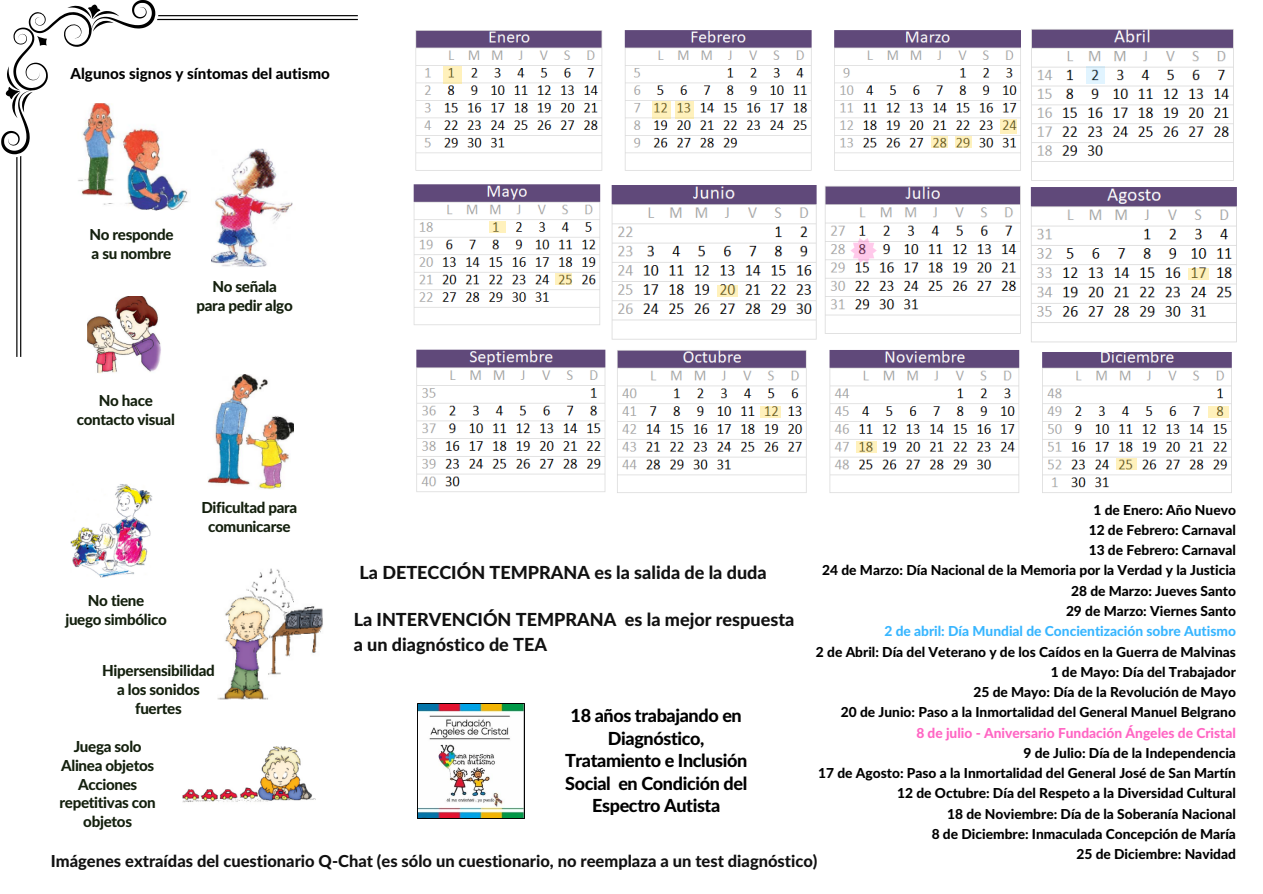
<style>
.page{position:relative;width:1263px;height:894px;background:#fff}
.page>*{position:absolute;margin:0;border:0;box-sizing:border-box;transform-origin:0 0}
.t1{font:800 18px/24.8px "Lato Latin";color:#111}
.t2{font:800 18px/22.5px "Lato Latin";letter-spacing:-.02em;color:#000;text-align:center}
.t3{font:800 16.5px "Lato Latin";color:#111}
.t4{font:800 15.15px/18.9px "Lato Latin";letter-spacing:-.02em;color:#14200e;text-align:center}
.t5{font:800 15.15px "Lato Latin";color:#000}
.t6{font:800 13.8px/20.2px "Lato Latin";color:#000;text-align:right}
.t7{font:800 13.8px "Lato Latin";color:#38b6ff}
.t8{font:800 13.8px "Lato Latin";color:#ff66c4}
</style>
<div class="page">
<svg style="left:1px;top:0;width:357px;height:357px"></svg>
<img style="left:72px;top:296px;width:100px;height:78px">
<img style="left:204px;top:148px;width:92px;height:123px">
<img style="left:70px;top:91px;width:124px;height:125px">
<img style="left:207px;top:374px;width:87px;height:116px">
<img style="left:70px;top:484px;width:83px;height:94px">
<img style="left:218px;top:568px;width:105px;height:132px">
<img style="left:183px;top:746px;width:133px;height:57px">
<img style="left:417px;top:703px;width:107px;height:115px">
<img style="left:415px;top:30px;width:606px;height:141px">
<img style="left:617px;top:350px;width:615px;height:143px">
<img style="left:1031px;top:29px;width:203px;height:152px">
<img style="left:413px;top:184px;width:188px;height:141px">
<img style="left:611px;top:185px;width:206px;height:155px">
<img style="left:825px;top:186px;width:196px;height:148px">
<svg style="left:850px;top:238px;width:26px;height:25px"></svg>
<img style="left:1023px;top:187px;width:214px;height:164px">
<img style="left:416px;top:349px;width:190px;height:143px">
<svg style="left:443px;top:66px;width:19px;height:18px"></svg>
<svg style="left:652px;top:101px;width:19px;height:18px"></svg>
<svg style="left:675px;top:101px;width:19px;height:18px"></svg>
<svg style="left:1000px;top:119px;width:17px;height:14px"></svg>
<svg style="left:1086px;top:66px;width:19px;height:18px"></svg>
<svg style="left:931px;top:136px;width:17px;height:12px"></svg>
<svg style="left:955px;top:136px;width:16px;height:12px"></svg>
<svg style="left:489px;top:221px;width:17px;height:12px"></svg>
<svg style="left:555px;top:273px;width:17px;height:11px"></svg>
<svg style="left:717px;top:284px;width:20px;height:12px"></svg>
<svg style="left:1188px;top:268px;width:20px;height:11px"></svg>
<svg style="left:760px;top:406px;width:20px;height:11px"></svg>
<svg style="left:857px;top:441px;width:20px;height:11px"></svg>
<svg style="left:1208px;top:406px;width:21px;height:11px"></svg>
<svg style="left:1116px;top:457px;width:20px;height:12px"></svg>
<p class="t5" style="left:71px;top:66px;width:261px">Algunos signos y síntomas del autismo</p>
<p class="t4" style="left:89px;top:225px;width:86px">No responde</p>
<p class="t4" style="left:92px;top:244px;width:81px">a su nombre</p>
<p class="t4" style="left:212px;top:277px;width:66px">No señala</p>
<p class="t4" style="left:197px;top:296px;width:98px">para pedir algo</p>
<p class="t4" style="left:99px;top:392px;width:56px">No hace</p>
<p class="t4" style="left:77px;top:411px;width:100px">contacto visual</p>
<p class="t4" style="left:201px;top:498px;width:97px">Dificultad para</p>
<p class="t4" style="left:208px;top:517px;width:84px">comunicarse</p>
<p class="t6" style="left:1093px;top:500px;width:144px">1 de Enero: Año Nuevo</p>
<p class="t6" style="left:1089px;top:520px;width:149px">12 de Febrero: Carnaval</p>
<p class="t6" style="left:1089px;top:540px;width:149px">13 de Febrero: Carnaval</p>
<p class="t6" style="left:822px;top:561px;width:415px">24 de Marzo: Día Nacional de la Memoria por la Verdad y la Justicia</p>
<p class="t6" style="left:1071px;top:581px;width:166px">28 de Marzo: Jueves Santo</p>
<p class="t6" style="left:1066px;top:601px;width:171px">29 de Marzo: Viernes Santo</p>
<p class="t7" style="left:884px;top:625px;width:353px">2 de abril: Día Mundial de Concientización sobre Autismo</p>
<p class="t6" style="left:816px;top:642px;width:421px">2 de Abril: Día del Veterano y de los Caídos en la Guerra de Malvinas</p>
<p class="t6" style="left:1051px;top:662px;width:187px">1 de Mayo: Día del Trabajador</p>
<p class="t6" style="left:973px;top:682px;width:264px">25 de Mayo: Día de la Revolución de Mayo</p>
<p class="t6" style="left:841px;top:702px;width:397px">20 de Junio: Paso a la Inmortalidad del General Manuel Belgrano</p>
<p class="t8" style="left:916px;top:726px;width:321px">8 de julio - Aniversario Fundación Ángeles de Cristal</p>
<p class="t6" style="left:1023px;top:743px;width:214px">9 de Julio: Día de la Independencia</p>
<p class="t6" style="left:818px;top:763px;width:419px">17 de Agosto: Paso a la Inmortalidad del General José de San Martín<br>12 de Octubre: Día del Respeto a la Diversidad Cultural</p>
<p class="t6" style="left:947px;top:804px;width:290px">18 de Noviembre: Día de la Soberanía Nacional</p>
<p class="t6" style="left:932px;top:824px;width:306px">8 de Diciembre: Inmaculada Concepción de María</p>
<p class="t6" style="left:1076px;top:844px;width:161px">25 de Diciembre: Navidad</p>
<p class="t1" style="left:359px;top:561px;width:409px">La DETECCIÓN TEMPRANA es la salida de la duda</p>
<p class="t1" style="left:354px;top:608px;width:442px">La INTERVENCIÓN TEMPRANA es la mejor respuesta a un diagnóstico de TEA</p>
<p class="t4" style="left:88px;top:591px;width:58px">No tiene</p>
<p class="t4" style="left:65px;top:610px;width:103px">juego simbólico</p>
<p class="t4" style="left:102px;top:661px;width:114px">Hipersensibilidad a los sonidos fuertes</p>
<p class="t4" style="left:74px;top:737px;width:69px">Juega solo</p>
<p class="t4" style="left:61px;top:756px;width:95px">Alinea objetos</p>
<p class="t4" style="left:59px;top:775px;width:98px">Acciones repetitivas con objetos</p>
<p class="t2" style="left:565px;top:705px;width:184px">18 años trabajando en<br>Diagnóstico,<br>Tratamiento e Inclusión<br>Social en Condición del<br>Espectro Autista</p>
<p class="t3" style="left:51px;top:853px;width:768px">Imágenes extraídas del cuestionario Q-Chat (es sólo un cuestionario, no reemplaza a un test diagnóstico)</p>
</div>
